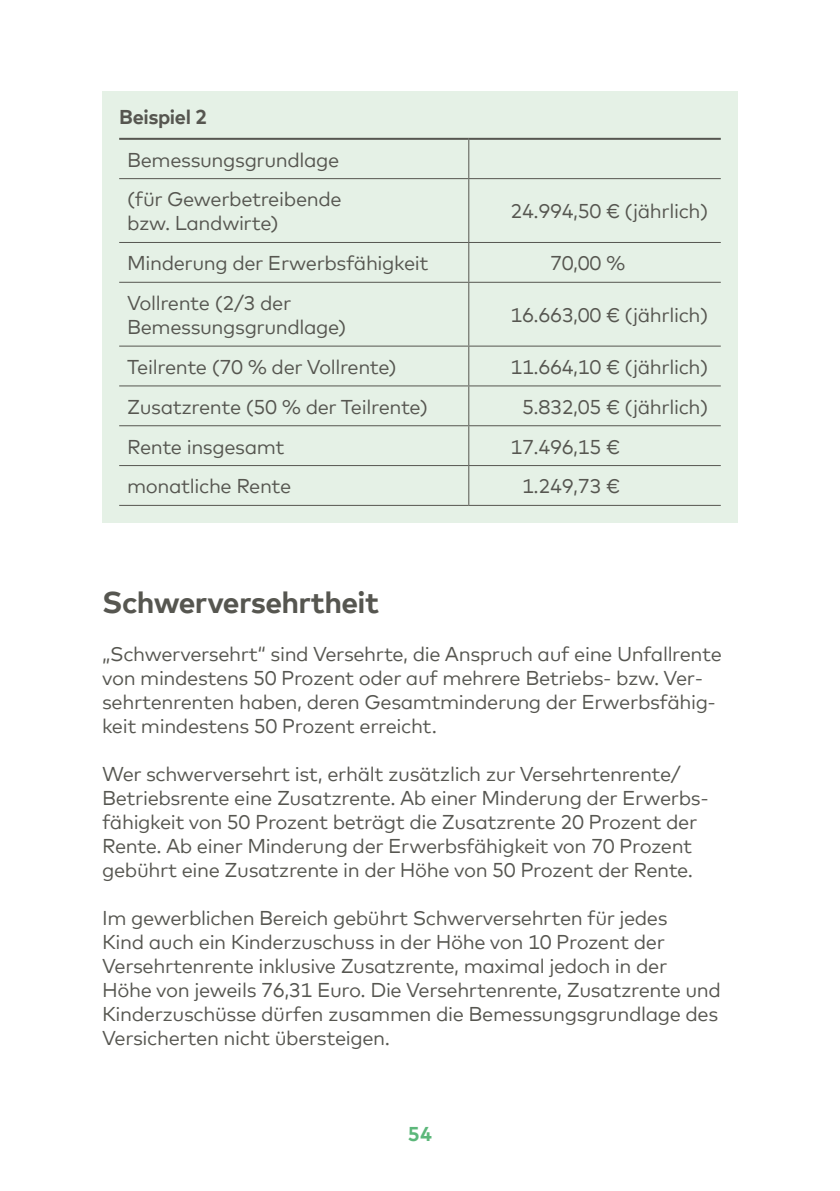
<style>
.page{position:relative;width:840px;height:1191px;background:#fff}
.page>*{position:absolute;margin:0;border:0;box-sizing:border-box;transform-origin:0 0}
.t1{font:700 30px "Mark Offc Pro";letter-spacing:-.02em;color:#565650}
.t2{font:20px/24px "Mark Offc Pro";letter-spacing:-.02em;color:#565650}
.t3{font:700 20px "Mark Offc Pro";letter-spacing:-.02em;color:#565650}
.t4{font:700 20px "Mark Offc Pro";color:#5cb77a}
</style>
<div class="page">
<div style="left:102px;top:91px;width:635px;height:432px;background:#e5f1e6"></div>
<hr style="left:468px;top:140px;width:1px;height:38px;background:#565650">
<hr style="left:119px;top:178px;width:349px;height:1px;background:#565650">
<hr style="left:468px;top:178px;width:252px;height:1px;background:#565650">
<hr style="left:468px;top:179px;width:1px;height:63px;background:#565650">
<hr style="left:119px;top:242px;width:349px;height:1px;background:#565650">
<hr style="left:468px;top:242px;width:252px;height:1px;background:#565650">
<hr style="left:468px;top:243px;width:1px;height:39px;background:#565650">
<hr style="left:119px;top:282px;width:349px;height:1px;background:#565650">
<hr style="left:468px;top:282px;width:252px;height:1px;background:#565650">
<hr style="left:468px;top:283px;width:1px;height:62px;background:#565650">
<hr style="left:119px;top:345px;width:349px;height:1px;background:#565650">
<hr style="left:468px;top:345px;width:252px;height:1px;background:#565650">
<hr style="left:468px;top:346px;width:1px;height:39px;background:#565650">
<hr style="left:119px;top:385px;width:349px;height:1px;background:#565650">
<hr style="left:468px;top:385px;width:252px;height:1px;background:#565650">
<hr style="left:468px;top:386px;width:1px;height:39px;background:#565650">
<hr style="left:119px;top:425px;width:349px;height:1px;background:#565650">
<hr style="left:468px;top:425px;width:252px;height:1px;background:#565650">
<hr style="left:468px;top:426px;width:1px;height:39px;background:#565650">
<hr style="left:119px;top:465px;width:349px;height:1px;background:#565650">
<hr style="left:468px;top:465px;width:252px;height:1px;background:#565650">
<hr style="left:468px;top:466px;width:1px;height:39px;background:#565650">
<hr style="left:119px;top:505px;width:349px;height:1px;background:#565650">
<hr style="left:468px;top:505px;width:252px;height:1px;background:#565650">
<hr style="left:119px;top:138px;width:349px;height:2px;background:#565650">
<hr style="left:468px;top:138px;width:252px;height:2px;background:#565650">
<p class="t3" style="left:119px;top:102px;width:89px">Beispiel 2</p>
<p class="t2" style="left:127px;top:138px;width:216px;line-height:39.8px">Bemessungsgrundlage (für Gewerbetreibende</p>
<p class="t2" style="left:127px;top:210px;width:153px">bzw. Landwirte)</p>
<p class="t2" style="left:510px;top:198px;width:199px">24.994,50 € (jährlich)</p>
<p class="t2" style="left:127px;top:250px;width:302px">Minderung der Erwerbsfähigkeit</p>
<p class="t2" style="left:549px;top:250px;width:77px">70,00 %</p>
<p class="t2" style="left:127px;top:289px;width:221px">Vollrente (2/3 der<br>Bemessungsgrundlage)</p>
<p class="t2" style="left:510px;top:301px;width:199px">16.663,00 € (jährlich)</p>
<p class="t2" style="left:127px;top:353px;width:271px">Teilrente (70 % der Vollrente)</p>
<p class="t2" style="left:510px;top:353px;width:199px">11.664,10 € (jährlich)</p>
<p class="t2" style="left:127px;top:393px;width:302px">Zusatzrente (50 % der Teilrente)</p>
<p class="t2" style="left:521px;top:393px;width:188px">5.832,05 € (jährlich)</p>
<p class="t2" style="left:127px;top:433px;width:159px">Rente insgesamt</p>
<p class="t2" style="left:510px;top:433px;width:111px">17.496,15 €</p>
<p class="t2" style="left:127px;top:473px;width:166px">monatliche Rente</p>
<p class="t2" style="left:521px;top:473px;width:99px">1.249,73 €</p>
<h1 class="t1" style="left:102px;top:580px;width:278px">Schwerversehrtheit</h1>
<p class="t2" style="left:102px;top:640px;width:621px">„Schwerversehrt“ sind Versehrte, die Anspruch auf eine Unfallrente von mindestens 50 Prozent oder auf mehrere Betriebs- bzw. Ver&shy;sehrtenrenten haben, deren Gesamtminderung der Erwerbsfähig&shy;keit mindestens 50 Prozent erreicht.</p>
<p class="t2" style="left:102px;top:760px;width:607px">Wer schwerversehrt ist, erhält zusätzlich zur Versehrtenrente/ Betriebsrente eine Zusatzrente. Ab einer Minderung der Erwerbs&shy;fähigkeit von 50 Prozent beträgt die Zusatzrente 20 Prozent der Rente. Ab einer Minderung der Erwerbsfähigkeit von 70 Prozent gebührt eine Zusatzrente in der Höhe von 50 Prozent der Rente.</p>
<p class="t2" style="left:102px;top:904px;width:620px">Im gewerblichen Bereich gebührt Schwerversehrten für jedes<br>Kind auch ein Kinderzuschuss in der Höhe von 10 Prozent der Versehrtenrente inklusive Zusatzrente, maximal jedoch in der Höhe von jeweils 76,31 Euro. Die Versehrtenrente, Zusatzrente und Kinderzuschüsse dürfen zusammen die Bemessungsgrundlage des Versicherten nicht übersteigen.</p>
<p class="t4" style="left:407px;top:1119px;width:26px">54</p>
</div>
